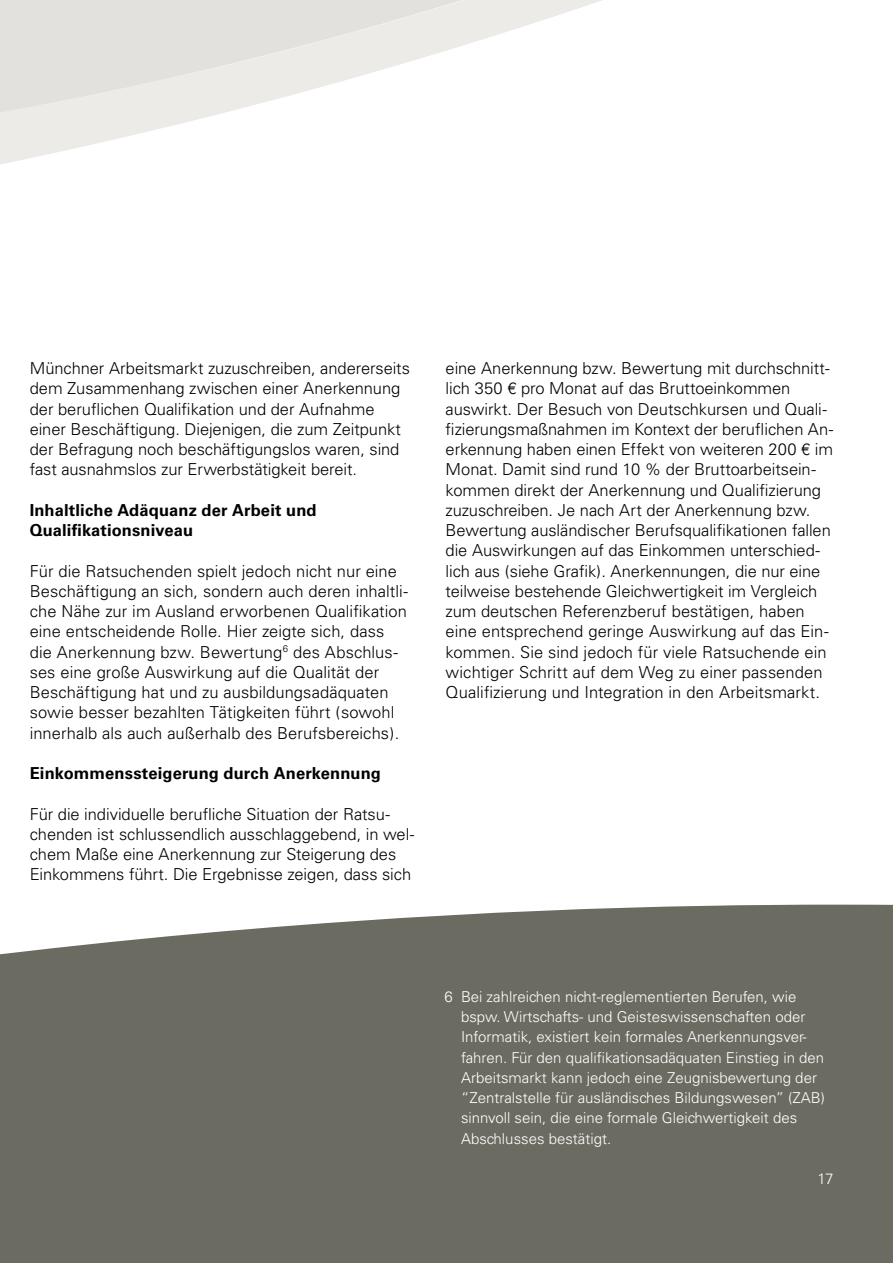
<style>
.page{position:relative;width:893px;height:1263px;background:#fff}
.page>*{position:absolute;margin:0;border:0;box-sizing:border-box;transform-origin:0 0}
.A4_Fließtext{font:300 16.5px/20.2px "Univers";color:#000}
.A4_Fließtext_Headlin{font:700 16.5px/20.2px "Univers";letter-spacing:.005em;color:#000}
.A4_Kapitelzeile{font:300 15px/20.2px "Univers";color:#fff}
.t1{font:300 15px "Univers LT Std";color:#fff}
.s1{font-family:"Univers LT"}
</style>
<div class="page">
<svg style="left:0;top:0;width:602px;height:165px"></svg>
<div style="left:0;top:905px;width:893px;height:358px;background:#6b6b61"></div>
<p class="A4_Fließtext" style="left:30px;top:358px;width:382px">Münchner Arbeitsmarkt zuzuschreiben, andererseits dem Zusammenhang zwischen einer Anerkennung der beruflichen Qualifikation und der Aufnahme einer Beschäftigung. Diejenigen, die zum Zeitpunkt der Befragung noch beschäftigungslos waren, sind fast ausnahmslos zur Erwerbstätigkeit bereit.</p>
<p class="A4_Fließtext_Headlin" style="left:30px;top:500px;width:288px">Inhaltliche Adäquanz der Arbeit und<br>Qualifikationsniveau</p>
<p class="A4_Fließtext" style="left:30px;top:561px;width:380px">Für die Ratsuchenden spielt jedoch nicht nur eine Beschäftigung an sich, sondern auch deren inhaltli&shy;che Nähe zur im Ausland erworbenen Qualifikation eine entscheidende Rolle. Hier zeigte sich, dass die Anerkennung bzw. Bewertung<sup>6</sup> des Abschlus&shy;ses eine große Auswirkung auf die Qualität der Beschäftigung hat und zu ausbildungsadäquaten sowie besser bezahlten Tätigkeiten führt (sowohl innerhalb als auch außerhalb des Berufsbereichs).</p>
<p class="A4_Fließtext_Headlin" style="left:30px;top:763px;width:353px">Einkommenssteigerung durch Anerkennung</p>
<p class="A4_Fließtext" style="left:30px;top:804px;width:386px">Für die individuelle berufliche Situation der Ratsu&shy;chenden ist schlussendlich ausschlaggebend, in wel&shy;chem Maße eine Anerkennung zur Steigerung des Einkommens führt. Die Ergebnisse zeigen, dass sich</p>
<p class="A4_Fließtext" style="left:446px;top:358px;width:389px">eine Anerkennung bzw. Bewertung mit durchschnitt&shy;lich 350 <span class="s1">€</span> pro Monat auf das Bruttoeinkommen auswirkt. Der Besuch von Deutschkursen und Quali&shy;fizierungsmaßnahmen im Kontext der beruflichen An&shy;erkennung haben einen Effekt von weiteren 200 <span class="s1">€</span> im Monat. Damit sind rund 10 % der Bruttoarbeitsein&shy;kommen direkt der Anerkennung und Qualifizierung zuzuschreiben. Je nach Art der Anerkennung bzw.<br>Bewertung ausländischer Berufsqualifikationen fallen die Auswirkungen auf das Einkommen unterschied&shy;lich aus (siehe Grafik). Anerkennungen, die nur eine teilweise bestehende Gleichwertigkeit im Vergleich zum deutschen Referenzberuf bestätigen, haben eine entsprechend geringe Auswirkung auf das Ein&shy;kommen. Sie sind jedoch für viele Ratsuchende ein wichtiger Schritt auf dem Weg zu einer passenden Qualifizierung und Integration in den Arbeitsmarkt.</p>
<p class="A4_Kapitelzeile" style="left:461px;top:986px;width:365px;text-indent:-17px">6 Bei zahlreichen nicht-reglementierten Berufen, wie bspw. Wirtschafts- und Geisteswissenschaften oder Informatik, existiert kein formales Anerkennungsver&shy;fahren. Für den qualifikationsadäquaten Einstieg in den Arbeitsmarkt kann jedoch eine Zeugnisbewertung der “Zentralstelle für ausländisches Bildungswesen” (ZAB) sinnvoll sein, die eine formale Gleichwertigkeit des Abschlusses bestätigt.</p>
<p class="t1" style="left:817px;top:1170px;width:18px">17</p>
</div>
